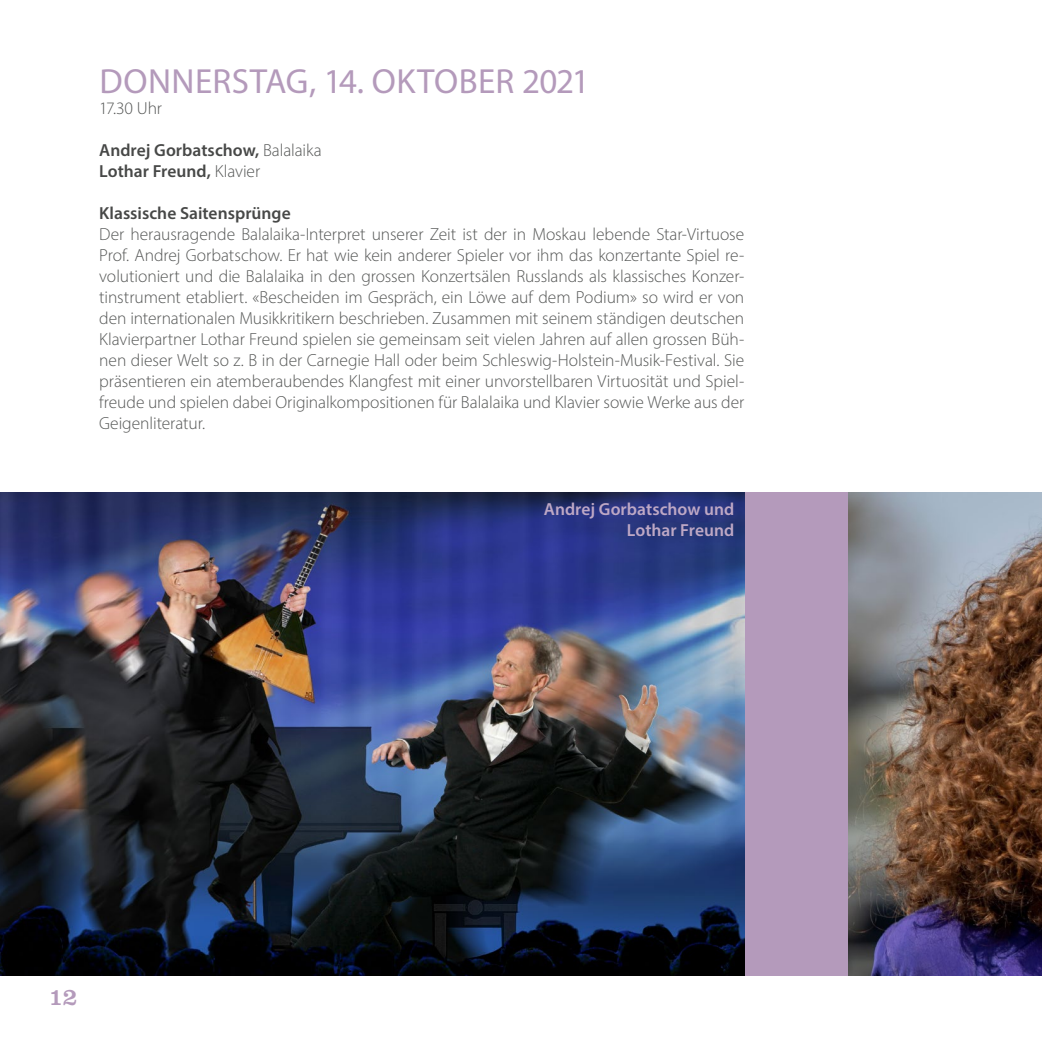
<style>
.page{position:relative;width:1042px;height:1042px;background:#fff}
.page>*{position:absolute;margin:0;border:0;box-sizing:border-box;transform-origin:0 0}
.t1{font:35px "Myriad Pro";letter-spacing:.01em;color:#b49abb}
.t2{font:24.5px "Clarendon";color:#b49abb}
.t3{font:300 17.5px/21px "Myriad Pro";letter-spacing:-.005em;color:#555756;text-align:justify}
.t4{font:600 17.5px/21px "Myriad Pro";color:#474847}
.t5{font:600 17.5px/21px "Myriad Pro";color:#bea8c5;text-align:right}
.s1{font-weight:300;color:#555756}
</style>
<div class="page">
<div style="left:0;top:492px;width:1042px;height:483px;background:#b49abb"></div>
<img style="left:0;top:492px;width:744px;height:483px">
<img style="left:849px;top:492px;width:193px;height:484px">
<h1 class="t1" style="left:100px;top:60px;width:492px">DONNERSTAG, 14. OKTOBER 2021</h1>
<p class="t3" style="left:99px;top:98px;width:64px">17.30 Uhr</p>
<p class="t4" style="left:99px;top:139px;width:224px">Andrej Gorbatschow, <span class="s1">Balalaika<br></span>Lothar Freund, <span class="s1">Klavier</span></p>
<p class="t4" style="left:99px;top:202px;width:193px">Klassische Saitensprünge</p>
<p class="t3" style="left:99px;top:224px;width:646px">Der herausragende Balalaika-Interpret unserer Zeit ist der in Moskau lebende Star-Virtuose Prof. Andrej Gorbatschow. Er hat wie kein anderer Spieler vor ihm das konzertante Spiel re&shy;volutioniert und die Balalaika in den grossen Konzertsälen Russlands als klassisches Konzer&shy;tinstrument etabliert. «Bescheiden im Gespräch, ein Löwe auf dem Podium» so wird er von den internationalen Musikkritikern beschrieben. Zusammen mit seinem ständigen deutschen Klavierpartner Lothar Freund spielen sie gemeinsam seit vielen Jahren auf allen grossen Büh&shy;nen dieser Welt so z. B in der Carnegie Hall oder beim Schleswig-Holstein-Musik-Festival. Sie präsentieren ein atemberaubendes Klangfest mit einer unvorstellbaren Virtuosität und Spiel&shy;freude und spielen dabei Originalkompositionen für Balalaika und Klavier sowie Werke aus der Geigenliteratur.</p>
<p class="t5" style="left:544px;top:498px;width:192px">Andrej Gorbatschow und<br>Lothar Freund</p>
<h2 class="t2" style="left:49px;top:983px;width:30px">12</h2>
</div>
